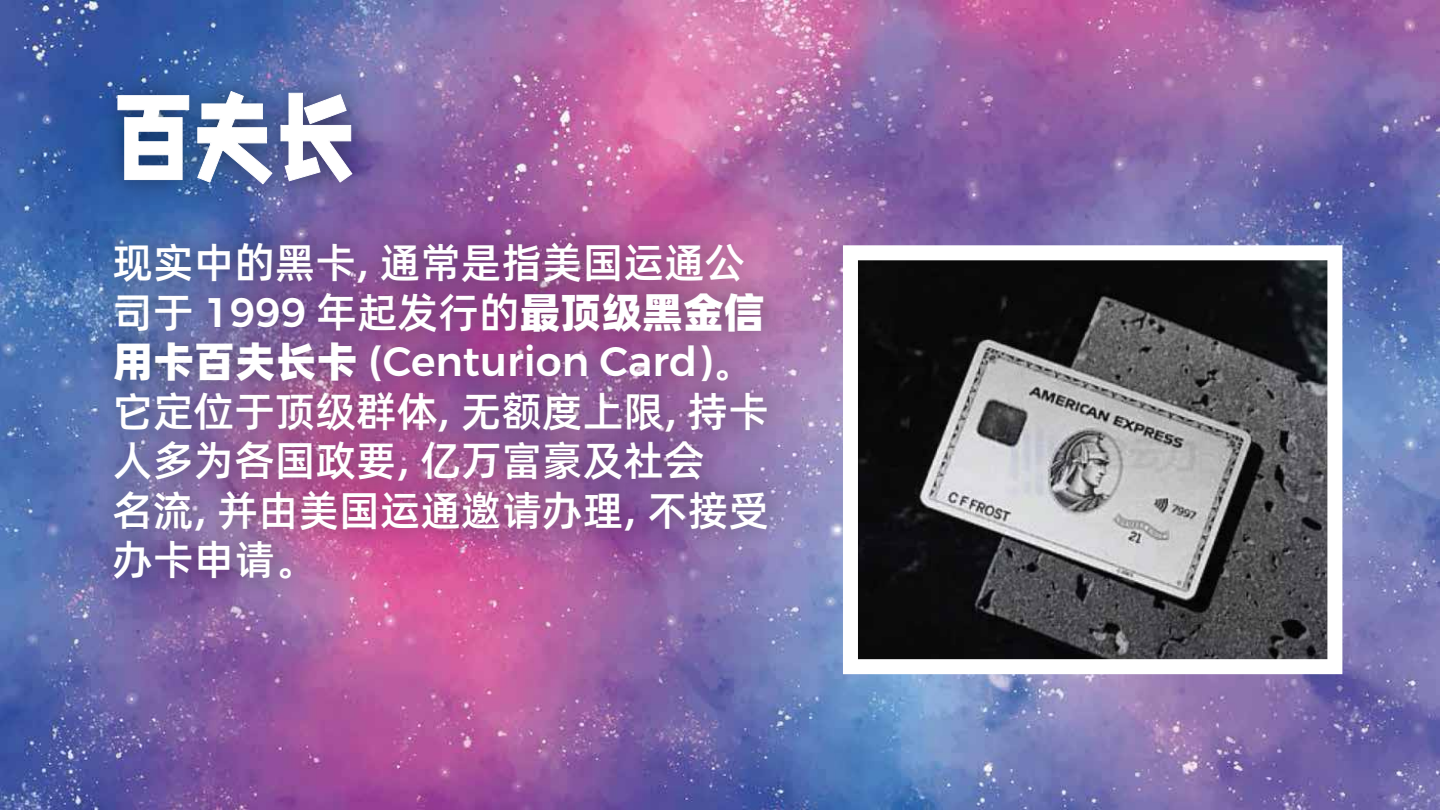
<style>
.page{position:relative;width:1440px;height:810px;background:#fff}
.page>*{position:absolute;margin:0;border:0;box-sizing:border-box;transform-origin:0 0}
.t1{font:88.12px "Zi Zhi Qu Xi Mai Ti";color:#fff}
.t2{font:500 41.25px/49.5px "Alibaba Pu Hui Ti";color:#fff}
.t3{font:500 41.25px "Montserrat";color:#fff}
.s1{font-family:"Montserrat"}
.s2{font-weight:800}
.s3{font-family:"Alibaba Pu Hui Ti";font-weight:800}
.s4{font-family:"Alibaba Pu Hui Ti"}
</style>
<div class="page">
<img style="left:0;top:0;width:1440px;height:810px">
<img style="left:78px;top:57px;width:313px;height:171px">
<svg style="left:117px;top:95px;width:72px;height:85px;background:#37598a"></svg>
<svg style="left:197px;top:91px;width:76px;height:94px;background:#466092"></svg>
<svg style="left:280px;top:93px;width:73px;height:90px;background:#5c5e8f"></svg>
<img style="left:79px;top:208px;width:748px;height:484px">
<svg style="left:843px;top:245px;width:499px;height:429px;background:#656567"></svg>
<h1 class="t1" style="left:113px;top:86px;width:246px">百夫长</h1>
<p class="t2" style="left:113px;top:236px;width:654px">现实中的黑卡, 通常是指美国运通公司于 <span class="s1">1999</span> 年起发行的<span class="s2">最顶级黑金信</span></p>
<p class="t3" style="left:113px;top:336px;width:641px"><span class="s3">用卡百夫长卡</span> (Centurion Card)<span class="s4">。</span></p>
<p class="t2" style="left:113px;top:384px;width:658px">它定位于顶级群体, 无额度上限, 持卡人多为各国政要, 亿万富豪及社会<br>名流, 并由美国运通邀请办理, 不接受办卡申请。</p>
</div>
